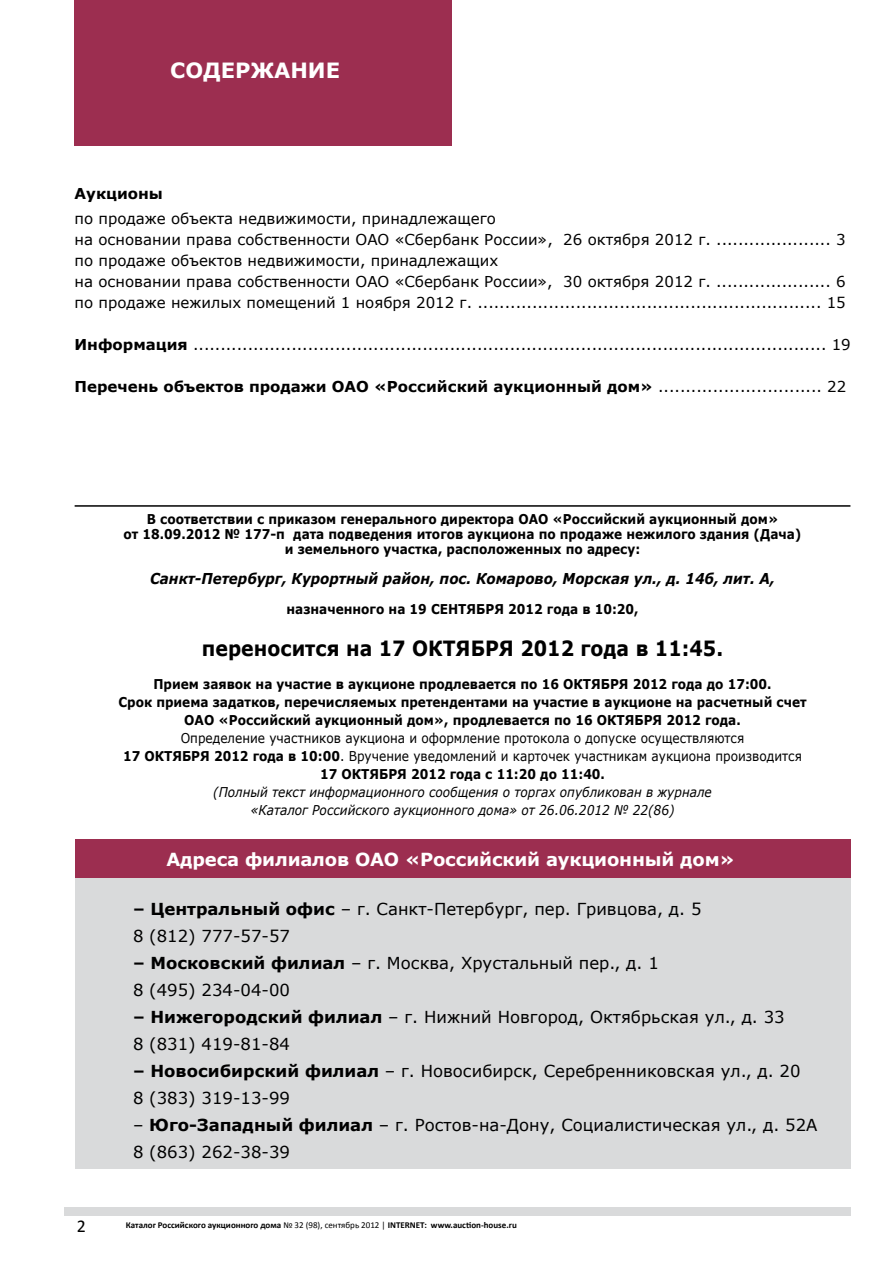
<style>
.page{position:relative;width:893px;height:1263px;background:#fff}
.page>*{position:absolute;margin:0;border:0;box-sizing:border-box;transform-origin:0 0}
.t1{font:700 21px "Verdana";color:#000;scale:.9 1}
.t2{font:700 21px "Verdana";color:#fff}
.t3{font:700 18px "Verdana";letter-spacing:-.01em;color:#fff}
.t4{font:18px "Calibri";color:#000}
.t5{font:16.5px/27px "Verdana";color:#000}
.t6{font:15px/21px "Verdana";color:#000}
.t7{font:700 15px "Verdana";color:#000}
.t8{font:italic 700 15px "Verdana";color:#000;scale:.9 1}
.t9{font:700 13.5px/15px "Verdana";color:#000;text-align:center;scale:.9 1}
.t10{font:13.5px/18px "Verdana";color:#000;text-align:center;scale:.9 1}
.t11{font:italic 13.5px/18px "Verdana";color:#000;text-align:center;scale:.9 1}
.t12{font:700 9px "Calibri";color:#000}
.s1{font-weight:700}
.s2{font-weight:400}
</style>
<div class="page">
<div style="left:64px;top:1208px;width:786px;height:8px;background:#d9dadb"></div>
<div style="left:75px;top:0;width:377px;height:145px;background:#9c2e50"></div>
<div style="left:75px;top:878px;width:775px;height:290px;background:#d9dadb"></div>
<div style="left:75px;top:839px;width:775px;height:39px;background:#9c2e50"></div>
<hr style="left:75px;top:505px;width:775px;height:2px;background:#000">
<h1 class="t2" style="left:170px;top:55px;width:171px">СОДЕРЖАНИЕ</h1>
<p class="t7" style="left:75px;top:182px;width:90px">Аукционы</p>
<p class="t6" style="left:75px;top:208px;width:773px">по продаже объекта недвижимости, принадлежащего<br>на основании права собственности ОАО «Сбербанк России», 26 октября 2012 г. ..................... 3 по продаже объектов недвижимости, принадлежащих<br>на основании права собственности ОАО «Сбербанк России», 30 октября 2012 г. ..................... 6 по продаже нежилых помещений 1 ноября 2012 г. ............................................................... 15</p>
<p class="t6" style="left:75px;top:334px;width:778px"><span class="s1">Информация</span> .................................................................................................................... 19</p>
<p class="t7" style="left:75px;top:376px;width:773px">Перечень объектов продажи ОАО «Российский аукционный дом» <span class="s2">.............................. 22</span></p>
<p class="t9" style="left:124px;top:511px;width:755px">В соответствии с приказом генерального директора ОАО «Российский аукционный дом»<br>от 18.09.2012 № 177-п дата подведения итогов аукциона по продаже нежилого здания (Дача) и земельного участка, расположенных по адресу:</p>
<p class="t8" style="left:150px;top:568px;width:696px">Санкт-Петербург, Курортный район, пос. Комарово, Морская ул., д. 14б, лит. А,</p>
<p class="t9" style="left:287px;top:601px;width:172px">назначенного на 19 сен</p>
<p class="t9" style="left:458px;top:601px;width:202px">тября 2012 года в 10:20,</p>
<h1 class="t1" style="left:202px;top:633px;width:581px">переносится на 17 октября 2012 года в 11:45.</h1>
<p class="t9" style="left:118px;top:674px;width:766px;line-height:18px">Прием заявок на участие в аукционе продлевается по 16 октября 2012 года до 17:00.<br>Срок приема задатков, перечисляемых претендентами на участие в аукционе на расчетный счет<br>ОАО «Российский аукционный дом», продлевается по 16 октября 2012 года.</p>
<p class="t10" style="left:123px;top:729px;width:756px">Определение участников аукциона и оформление протокола о допуске осуществляются<br><span class="s1">17 октября 2012 года в 10:00</span>. Вручение уведомлений и карточек участникам аукциона производится<br><span class="s1">17 октября 2012 года с 11:20 до 11:40.</span></p>
<p class="t11" style="left:213px;top:783px;width:556px">(Полный текст информационного сообщения о торгах опубликован в журнале «Каталог Российского аукционного дома» от 26.06.2012 № 22(86)</p>
<p class="t3" style="left:166px;top:847px;width:570px">Адреса филиалов ОАО «Российский аукционный дом»</p>
<p class="t5" style="left:133px;top:896px;width:570px"><span class="s1">– Центральный офис</span> – г. Санкт-Петербург, пер. Гривцова, д. 5<br>8 (812) 777-57-57</p>
<p class="t5" style="left:133px;top:950px;width:527px"><span class="s1">– Московский филиал</span> – г. Москва, Хрустальный пер., д. 1<br>8 (495) 234-04-00</p>
<p class="t5" style="left:133px;top:1004px;width:653px"><span class="s1">– Нижегородский филиал</span> – г. Нижний Новгород, Октябрьская ул., д. 33<br>8 (831) 419-81-84</p>
<p class="t5" style="left:133px;top:1058px;width:669px"><span class="s1">– Новосибирский филиал</span> – г. Новосибирск, Серебренниковская ул., д. 20<br>8 (383) 319-13-99</p>
<p class="t5" style="left:133px;top:1112px;width:686px">– <span class="s1">Юго-Западный филиал</span> – г. Ростов-на-Дону, Социалистическая ул., д. 52А<br>8 (863) 262-38-39</p>
<p class="t4" style="left:77px;top:1214px;width:11px">2</p>
<p class="t12" style="left:126px;top:1219px;width:393px">Каталог Российского аукционного дома <span class="s2">№ 32 (98), сентябрь 2012 |</span> INTERNET: www.auction-house.ru</p>
</div>
